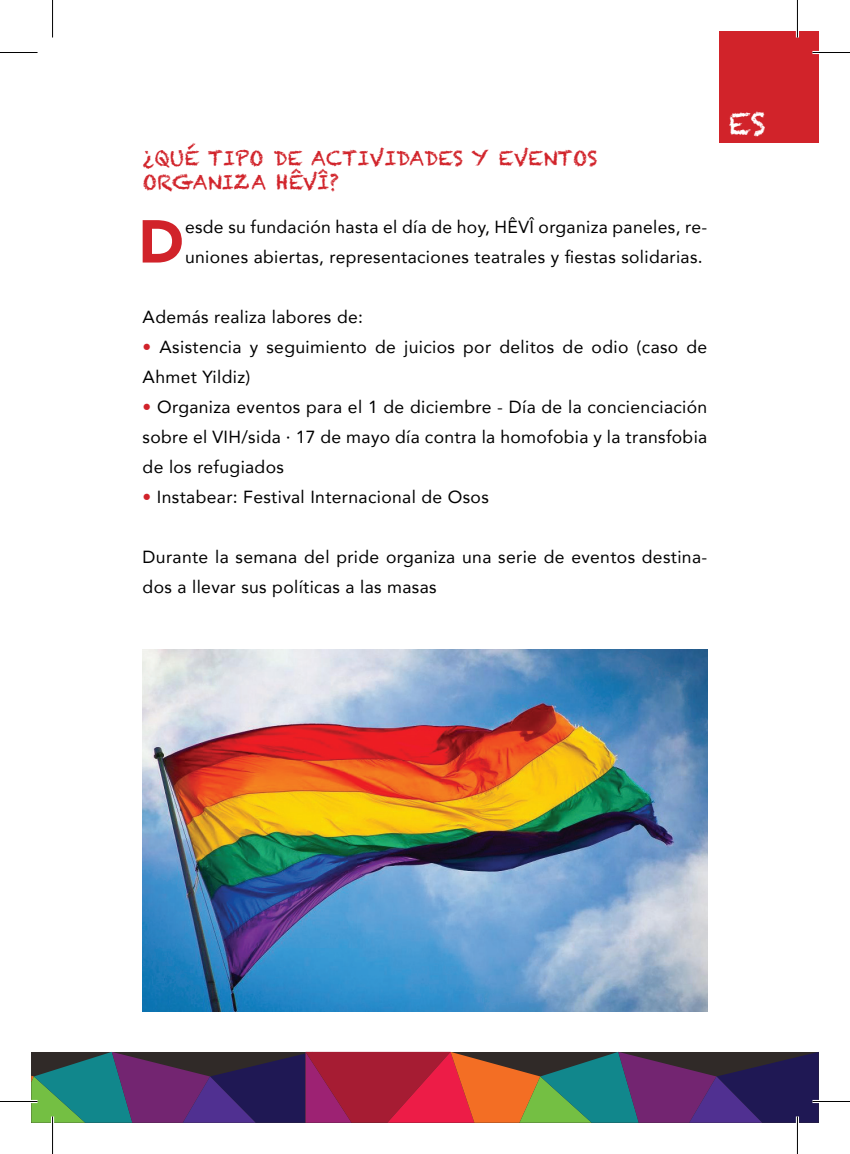
<style>
.page{position:relative;width:850px;height:1154px;background:#fff}
.page>*{position:absolute;margin:0;border:0;box-sizing:border-box;transform-origin:0 0}
.t1{font:900 59.75px "Avenir";color:#d1232a}
.t2{font:30px "Chalkduster";color:#fff}
.t3{font:20px/24px "Chalkduster";color:#d1232a}
.t4{font:17.5px/30px "Avenir";letter-spacing:.02em;color:#000}
.s1{color:#d1232a}
</style>
<div class="page">
<div style="left:719px;top:31px;width:99px;height:112px;background:#d1232a"></div>
<img style="left:142px;top:650px;width:565px;height:361px">
<svg style="left:31px;top:1052px;width:787px;height:71px;background:#613e55"></svg>
<hr style="left:812px;top:51px;width:37px;height:3px;background:#fff">
<hr style="left:0;top:1100px;width:38px;height:3px;background:#fff">
<hr style="left:812px;top:1100px;width:37px;height:3px;background:#fff">
<hr style="left:51px;top:1116px;width:3px;height:38px;background:#fff">
<hr style="left:795px;top:0;width:3px;height:38px;background:#fff">
<hr style="left:795px;top:1116px;width:3px;height:38px;background:#fff">
<hr style="left:0;top:52px;width:38px;height:1px;background:#000">
<hr style="left:812px;top:52px;width:37px;height:1px;background:#000">
<hr style="left:0;top:1101px;width:38px;height:1px;background:#000">
<hr style="left:812px;top:1101px;width:37px;height:1px;background:#000">
<hr style="left:52px;top:0;width:1px;height:38px;background:#000">
<hr style="left:52px;top:1116px;width:1px;height:38px;background:#000">
<hr style="left:796px;top:0;width:1px;height:38px;background:#000">
<hr style="left:796px;top:1116px;width:1px;height:38px;background:#000">
<p class="t3" style="left:142px;top:146px;width:456px">¿QUÉ TIPO DE ACTIVIDADES Y EVENTOS<br>ORGANIZA HÊVÎ?</p>
<p class="t1" style="left:138px;top:191px;width:47px">D</p>
<p class="t4" style="left:185px;top:211px;width:523px">esde su fundación hasta el día de hoy, HÊVÎ organiza paneles, re&shy;uniones abiertas, representaciones teatrales y fiestas solidarias.</p>
<p class="t4" style="left:142px;top:301px;width:222px">Además realiza labores de:</p>
<p class="t4" style="left:142px;top:331px;width:566px"><span class="s1">•</span> Asistencia y seguimiento de juicios por delitos de odio (caso de<br>Ahmet Yildiz)</p>
<p class="t4" style="left:142px;top:391px;width:566px;text-align:justify"><span class="s1">•</span> Organiza eventos para el 1 de diciembre - Día de la concienciación sobre el VIH/sida · 17 de mayo día contra la homofobia y la transfobia de los refugiados</p>
<p class="t4" style="left:142px;top:481px;width:347px"><span class="s1">•</span> Instabear: Festival Internacional de Osos</p>
<p class="t4" style="left:142px;top:541px;width:566px">Durante la semana del pride organiza una serie de eventos destina&shy;dos a llevar sus políticas a las masas</p>
<p class="t2" style="left:728px;top:106px;width:39px">ES</p>
</div>
